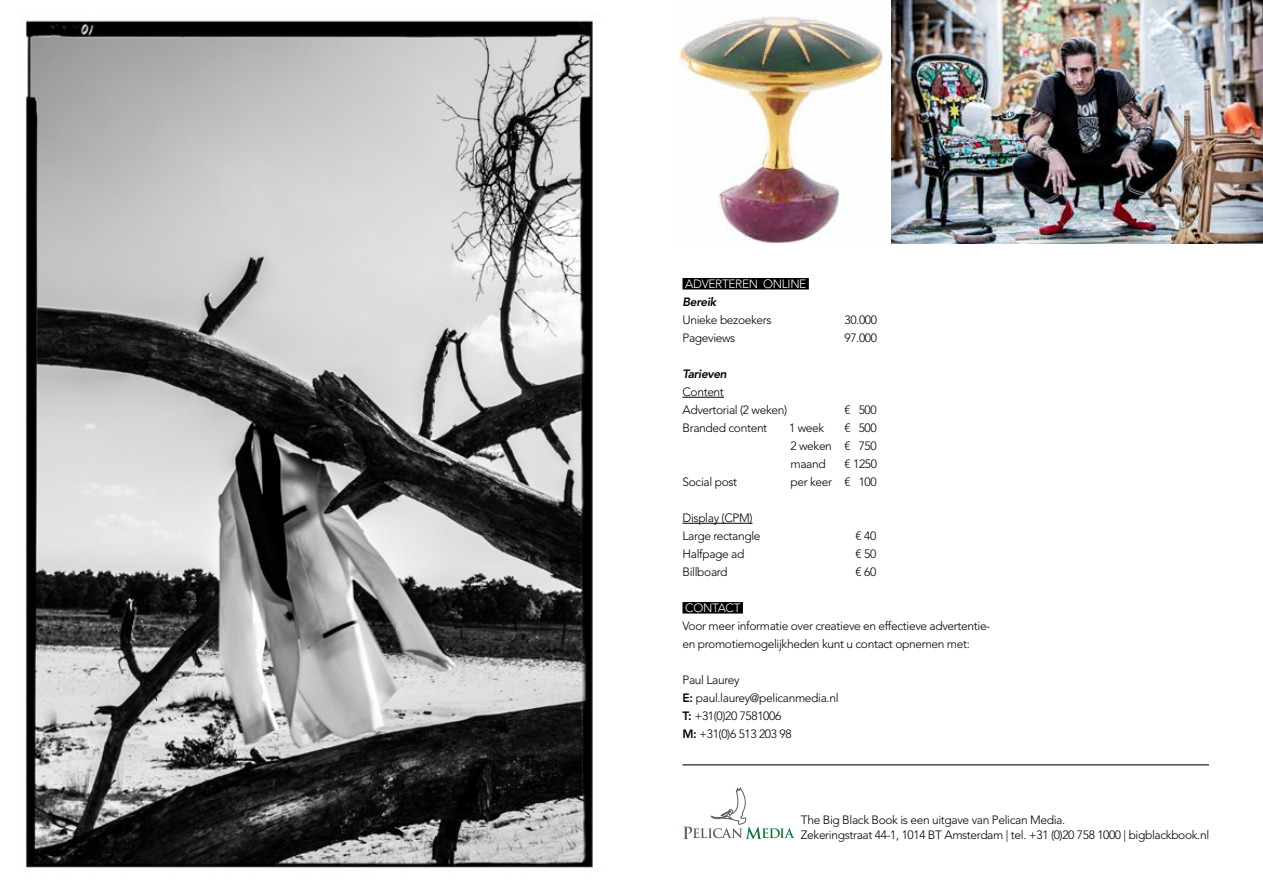
<style>
.page{position:relative;width:1263px;height:893px;background:#fff}
.page>*{position:absolute;margin:0;border:0;box-sizing:border-box;transform-origin:0 0}
.t1{font:300 12px/18px "Avenir LT Std";letter-spacing:-.03em;color:#000}
.t2{font:300 12px "Avenir LT Std";letter-spacing:-.03em;color:#fff}
.t3{font:italic 800 12px "Avenir LT Std";letter-spacing:-.03em;color:#000}
.s1{font-weight:800}
</style>
<div class="page">
<div style="left:682px;top:278px;width:127px;height:11px;background:#000"></div>
<hr style="left:682px;top:397px;width:42px;height:1px;background:#000">
<hr style="left:682px;top:523px;width:70px;height:1px;background:#000">
<div style="left:682px;top:602px;width:61px;height:11px;background:#000"></div>
<hr style="left:682px;top:764px;width:527px;height:1px;background:#000">
<svg style="left:683px;top:788px;width:111px;height:51px"></svg>
<img style="left:26px;top:20px;width:567px;height:848px">
<img style="left:677px;top:16px;width:207px;height:228px">
<img style="left:892px;top:0;width:371px;height:244px">
<p class="t2" style="left:685px;top:277px;width:123px">ADVERTEREN ONLINE</p>
<p class="t3" style="left:682px;top:295px;width:35px">Bereik</p>
<p class="t1" style="left:682px;top:311px;width:91px">Unieke bezoekers</p>
<p class="t1" style="left:844px;top:311px;width:34px">30.000</p>
<p class="t1" style="left:682px;top:329px;width:54px">Pageviews</p>
<p class="t1" style="left:844px;top:329px;width:34px">97.000</p>
<p class="t3" style="left:682px;top:367px;width:46px">Tarieven</p>
<p class="t1" style="left:682px;top:383px;width:106px">Content<br>Advertorial (2 weken)</p>
<p class="t1" style="left:844px;top:401px;width:34px">€ 500</p>
<p class="t1" style="left:682px;top:419px;width:86px">Branded content</p>
<p class="t1" style="left:789px;top:419px;width:37px">1 week</p>
<p class="t1" style="left:790px;top:419px;width:88px;text-align:justify;text-indent:54px">€ 500<br>2 weken € 750 maand</p>
<p class="t1" style="left:844px;top:455px;width:34px">€ 1250</p>
<p class="t1" style="left:682px;top:473px;width:56px">Social post</p>
<p class="t1" style="left:790px;top:473px;width:88px">per keer € 100</p>
<p class="t1" style="left:682px;top:509px;width:80px">Display (CPM)<br>Large rectangle</p>
<p class="t1" style="left:855px;top:527px;width:22px">€ 40</p>
<p class="t1" style="left:682px;top:545px;width:63px">Halfpage ad</p>
<p class="t1" style="left:855px;top:545px;width:22px">€ 50</p>
<p class="t1" style="left:682px;top:563px;width:47px">Billboard</p>
<p class="t1" style="left:855px;top:563px;width:22px">€ 60</p>
<p class="t2" style="left:685px;top:601px;width:57px">CONTACT</p>
<p class="t1" style="left:682px;top:617px;width:309px">Voor meer informatie over creatieve en effectieve advertentie&shy;en promotiemogelijkheden kunt u contact opnemen met:</p>
<p class="t1" style="left:682px;top:671px;width:158px">Paul Laurey<br><span class="s1">E:</span> paul.laurey@pelicanmedia.nl<br><span class="s1">T:</span> +31(0)20 7581006<br><span class="s1">M:</span> +31(0)6 513 203 98</p>
<p class="t1" style="left:801px;top:812px;width:410px;line-height:15px">The Big Black Book is een uitgave van Pelican Media.<br>Zekeringstraat 44-1, 1014 BT Amsterdam | tel. +31 (0)20 758 1000 | bigblackbook.nl</p>
</div>
